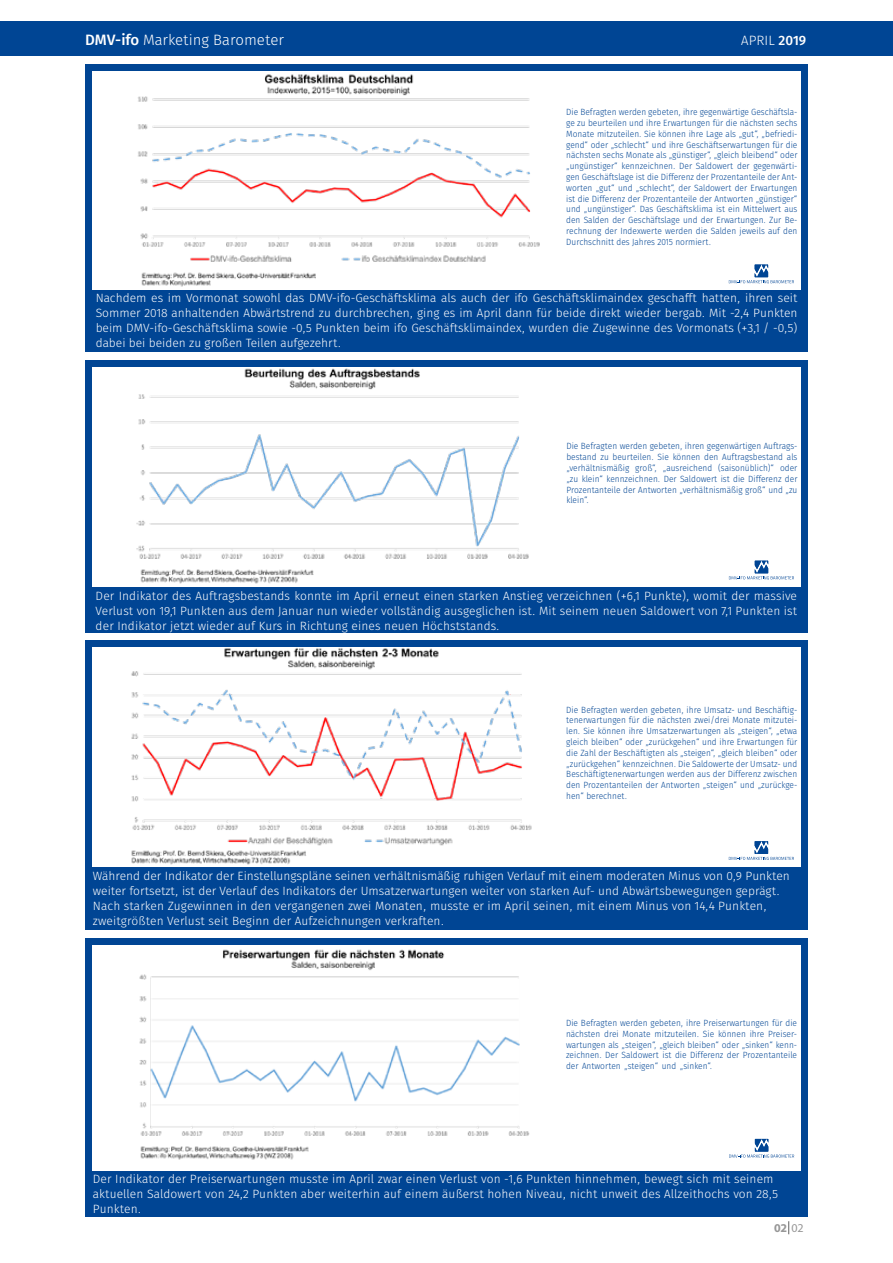
<style>
.page{position:relative;width:893px;height:1263px;background:#fff}
.page>*{position:absolute;margin:0;border:0;box-sizing:border-box;transform-origin:0 0}
.t1{font:15px "Fira Sans OT Light";color:#fff}
.t2{font:13.5px "Fira Sans OT Light";letter-spacing:.01em;color:#fff}
.t3{font:12px/15px "Fira Sans OT Light";letter-spacing:.01em;color:#fff;text-align:justify}
.t4{font:700 12px "Myriad Pro";color:#979797}
.t5{font:9px/10.8px "Fira Sans OT Light";color:#004594;text-align:justify;scale:.93 1}
.s1{font-family:"Fira Sans OT Medium"}
.s2{font-weight:400}
</style>
<div class="page">
<img style="left:136px;top:368px;width:393px;height:216px">
<div style="left:85px;top:587px;width:723px;height:46px;background:#004594"></div>
<div style="left:85px;top:361px;width:723px;height:6px;background:#004594"></div>
<div style="left:85px;top:361px;width:6px;height:228px;background:#004594"></div>
<div style="left:802px;top:361px;width:6px;height:226px;background:#004594"></div>
<img style="left:132px;top:944px;width:401px;height:216px">
<img style="left:131px;top:648px;width:401px;height:217px">
<img style="left:131px;top:70px;width:413px;height:217px">
<div style="left:0;top:21px;width:893px;height:34px;background:#004594"></div>
<div style="left:85px;top:290px;width:723px;height:62px;background:#004594"></div>
<div style="left:85px;top:64px;width:723px;height:6px;background:#004594"></div>
<svg style="left:729px;top:265px;width:65px;height:18px"></svg>
<div style="left:85px;top:66px;width:6px;height:229px;background:#004594"></div>
<div style="left:801px;top:64px;width:7px;height:227px;background:#004594"></div>
<svg style="left:729px;top:561px;width:65px;height:18px"></svg>
<div style="left:85px;top:867px;width:723px;height:62px;background:#004594"></div>
<div style="left:85px;top:640px;width:723px;height:7px;background:#004594"></div>
<div style="left:85px;top:644px;width:6px;height:228px;background:#004594"></div>
<div style="left:801px;top:640px;width:7px;height:227px;background:#004594"></div>
<svg style="left:729px;top:841px;width:65px;height:19px"></svg>
<div style="left:85px;top:1171px;width:723px;height:45px;background:#004594"></div>
<div style="left:85px;top:938px;width:723px;height:6px;background:#004594"></div>
<div style="left:85px;top:942px;width:6px;height:229px;background:#004594"></div>
<div style="left:801px;top:938px;width:7px;height:233px;background:#004594"></div>
<svg style="left:729px;top:1139px;width:65px;height:18px"></svg>
<svg style="left:788px;top:1221px;width:1px;height:13px"></svg>
<h1 class="t1" style="left:85px;top:30px;width:201px"><span class="s1">DMV-ifo</span> Marketing Barometer</h1>
<h2 class="t2" style="left:741px;top:30px;width:66px">APRIL <span class="s1">2019</span></h2>
<p class="t5" style="left:566px;top:107px;width:250px">Die Befragten werden gebeten, ihre gegenwärtige Geschäftsla&shy;ge zu beurteilen und ihre Erwartungen für die nächsten sechs Monate mitzuteilen. Sie können ihre Lage als „gut“, „befriedi&shy;gend“ oder „schlecht“ und ihre Geschäftserwartungen für die nächsten sechs Monate als „günstiger“, „gleich bleibend“ oder „ungünstiger“ kennzeichnen. Der Saldowert der gegenwärti&shy;gen Geschäftslage ist die Differenz der Prozentanteile der Ant&shy;worten „gut“ und „schlecht“, der Saldowert der Erwartungen ist die Differenz der Prozentanteile der Antworten „günstiger“ und „ungünstiger“. Das Geschäftsklima ist ein Mittelwert aus den Salden der Geschäftslage und der Erwartungen. Zur Be&shy;rechnung der Indexwerte werden die Salden jeweils auf den Durchschnitt des Jahres 2015 normiert.</p>
<p class="t3" style="left:96px;top:291px;width:703px">Nachdem es im Vormonat sowohl das DMV-ifo-Geschäftsklima als auch der ifo Geschäftsklimaindex geschafft hatten, ihren seit Sommer 2018 anhaltenden Abwärtstrend zu durchbrechen, ging es im April dann für beide direkt wieder bergab. Mit -2,4 Punkten beim DMV-ifo-Geschäftsklima sowie -0,5 Punkten beim ifo Geschäftsklimaindex, wurden die Zugewinne des Vormonats (+3,1 / -0,5) dabei bei beiden zu großen Teilen aufgezehrt.</p>
<p class="t5" style="left:566px;top:442px;width:250px">Die Befragten werden gebeten, ihren gegenwärtigen Auftrags&shy;bestand zu beurteilen. Sie können den Auftragsbestand als „verhältnismäßig groß“, „ausreichend (saisonüblich)“ oder „zu klein“ kennzeichnen. Der Saldowert ist die Differenz der Prozentanteile der Antworten „verhältnismäßig groß“ und „zu klein“.</p>
<p class="t3" style="left:96px;top:589px;width:703px">Der Indikator des Auftragsbestands konnte im April erneut einen starken Anstieg verzeichnen (+6,1 Punkte), womit der massive Verlust von 19,1 Punkten aus dem Januar nun wieder vollständig ausgeglichen ist. Mit seinem neuen Saldowert von 7,1 Punkten ist der Indikator jetzt wieder auf Kurs in Richtung eines neuen Höchststands.</p>
<p class="t5" style="left:566px;top:705px;width:250px">Die Befragten werden gebeten, ihre Umsatz- und Beschäftig&shy;tenerwartungen für die nächsten zwei/drei Monate mitzutei&shy;len. Sie können ihre Umsatzerwartungen als „steigen“, „etwa gleich bleiben“ oder „zurückgehen“ und ihre Erwartungen für die Zahl der Beschäftigten als „steigen“, „gleich bleiben“ oder „zurückgehen“ kennzeichnen. Die Saldowerte der Umsatz- und Beschäftigtenerwartungen werden aus der Differenz zwischen den Prozentanteilen der Antworten „steigen“ und „zurückge&shy;hen“ berechnet.</p>
<p class="t3" style="left:93px;top:869px;width:698px;text-align:left">Während der Indikator der Einstellungspläne seinen verhältnismäßig ruhigen Verlauf mit einem moderaten Minus von 0,9 Punkten weiter fortsetzt, ist der Verlauf des Indikators der Umsatzerwartungen weiter von starken Auf- und Abwärtsbewegungen geprägt.<br>Nach starken Zugewinnen in den vergangenen zwei Monaten, musste er im April seinen, mit einem Minus von 14,4 Punkten, zweitgrößten Verlust seit Beginn der Aufzeichnungen verkraften.</p>
<p class="t5" style="left:566px;top:1018px;width:250px">Die Befragten werden gebeten, ihre Preiserwartungen für die nächsten drei Monate mitzuteilen. Sie können ihre Preiser&shy;wartungen als „steigen“, „gleich bleiben“ oder „sinken“ kenn&shy;zeichnen. Der Saldowert ist die Differenz der Prozentanteile der Antworten „steigen“ und „sinken“.</p>
<p class="t3" style="left:93px;top:1173px;width:687px;text-align:left">Der Indikator der Preiserwartungen musste im April zwar einen Verlust von -1,6 Punkten hinnehmen, bewegt sich mit seinem aktuellen Saldowert von 24,2 Punkten aber weiterhin auf einem äußerst hohen Niveau, nicht unweit des Allzeithochs von 28,5<br>Punkten.</p>
<h3 class="t4" style="left:774px;top:1220px;width:31px">02 <span class="s2">02</span></h3>
</div>
